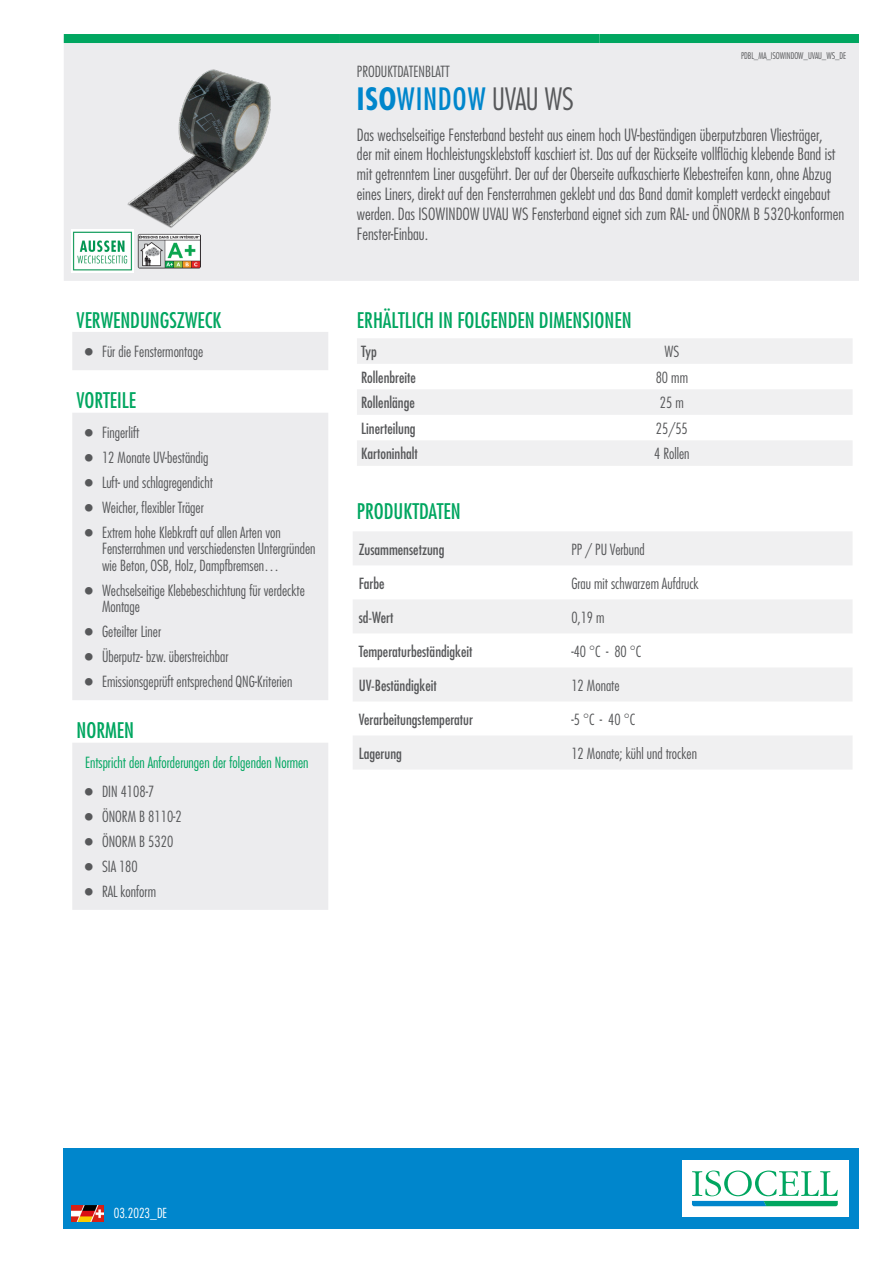
<style>
.page{position:relative;width:893px;height:1263px;background:#fff}
.page>*{position:absolute;margin:0;border:0;box-sizing:border-box;transform-origin:0 0}
.t1{font:500 condensed 30px "Futura LT Pro";letter-spacing:.025em;color:#0086cc}
.t2{font:500 condensed 21px "Futura LT Pro";color:#00a660}
.t3{font:300 condensed 16.5px/19.8px "Futura LT Pro";color:#57585a}
.t4{font:300 condensed 15px/25px "Futura LT Pro";color:#57585a}
.t5{font:500 condensed 15px "Futura LT Pro";color:#57585a}
.t6{font:300 condensed 15px "Futura LT Pro";color:#00a660}
.t7{font:300 condensed 13.5px "Futura LT Pro";color:#fff}
.t8{font:300 condensed 9px "Futura LT Pro";letter-spacing:-.01em;color:#57585a}
.s1{font-weight:700}
.s2{font-weight:300;color:#57585a}
</style>
<div class="page">
<div style="left:64px;top:1148px;width:795px;height:81px;background:#0086cc"></div>
<div style="left:682px;top:1160px;width:166px;height:57px;background:#fff"></div>
<svg style="left:692px;top:1170px;width:146px;height:36px"></svg>
<img style="left:71px;top:1205px;width:32px;height:16px">
<div style="left:64px;top:43px;width:795px;height:238px;background:#ececee"></div>
<div style="left:64px;top:34px;width:276px;height:9px;background:#00a660"></div>
<div style="left:340px;top:34px;width:259px;height:9px;background:#00a660"></div>
<div style="left:599px;top:34px;width:260px;height:9px;background:#00a660"></div>
<img style="left:72px;top:243px;width:62px;height:29px">
<img style="left:137px;top:243px;width:64px;height:25px">
<svg style="left:72px;top:332px;width:256px;height:578px;fill:#ececee"></svg>
<svg style="left:357px;top:338px;width:495px;height:128px;fill:#f0f0f1"></svg>
<svg style="left:353px;top:532px;width:499px;height:237px;fill:#f0f0f1"></svg>
<img style="left:64px;top:47px;width:281px;height:196px">
<svg style="left:85px;top:348px;width:8px;height:7px"></svg>
<svg style="left:85px;top:429px;width:8px;height:7px"></svg>
<svg style="left:85px;top:454px;width:8px;height:7px"></svg>
<svg style="left:85px;top:479px;width:8px;height:7px"></svg>
<svg style="left:85px;top:504px;width:8px;height:7px"></svg>
<svg style="left:85px;top:529px;width:8px;height:7px"></svg>
<svg style="left:85px;top:587px;width:8px;height:7px"></svg>
<svg style="left:85px;top:628px;width:8px;height:8px"></svg>
<svg style="left:85px;top:653px;width:8px;height:8px"></svg>
<svg style="left:85px;top:678px;width:8px;height:8px"></svg>
<svg style="left:85px;top:788px;width:8px;height:7px"></svg>
<svg style="left:85px;top:813px;width:8px;height:7px"></svg>
<svg style="left:85px;top:838px;width:8px;height:7px"></svg>
<svg style="left:85px;top:863px;width:8px;height:7px"></svg>
<svg style="left:85px;top:888px;width:8px;height:7px"></svg>
<h2 class="t2" style="left:77px;top:305px;width:147px">VERWENDUNGSZWECK</h2>
<p class="t4" style="left:102px;top:339px;width:103px">Für die Fenstermontage</p>
<h2 class="t2" style="left:77px;top:386px;width:61px">VORTEILE</h2>
<p class="t4" style="left:102px;top:420px;width:180px">Fingerlift<br>12 Monate UV-beständig<br>Luft- und schlagregendicht<br>Weicher, flexibler Träger<br>Extrem hohe Klebkraft auf allen Arten von</p>
<p class="t4" style="left:102px;top:540px;width:215px;line-height:16.5px">Fensterrahmen und verschiedensten Untergründen wie Beton, OSB, Holz, Dampfbremsen…</p>
<p class="t4" style="left:102px;top:582px;width:204px;line-height:16.5px">Wechselseitige Klebebeschichtung für verdeckte<br>Montage</p>
<p class="t4" style="left:102px;top:619px;width:192px">Geteilter Liner<br>Überputz- bzw. überstreichbar<br>Emissionsgeprüft entsprechend QNG-Kriterien</p>
<h2 class="t2" style="left:77px;top:716px;width:59px">NORMEN</h2>
<p class="t6" style="left:85px;top:753px;width:225px">Entspricht den Anforderungen der folgenden Normen</p>
<p class="t4" style="left:102px;top:779px;width:81px">DIN 4108-7<br>ÖNORM B 8110-2<br>ÖNORM B 5320<br>SIA 180<br>RAL konform</p>
<p class="t4" style="left:357px;top:59px;width:94px">PRODUKTDATENBLATT</p>
<p class="t8" style="left:741px;top:50px;width:107px">PDBL_MA_ISOWINDOW_UVAU_WS_DE</p>
<h1 class="t1" style="left:357px;top:78px;width:218px"><span class="s1">ISO</span>WINDOW <span class="s2">UVAU WS</span></h1>
<p class="t3" style="left:357px;top:125px;width:489px">Das wechselseitige Fensterband besteht aus einem hoch UV-beständigen überputzbaren Vliesträger,<br>der mit einem Hochleistungsklebstoff kaschiert ist. Das auf der Rückseite vollflächig klebende Band ist mit getrenntem Liner ausgeführt. Der auf der Oberseite aufkaschierte Klebestreifen kann, ohne Abzug eines Liners, direkt auf den Fensterrahmen geklebt und das Band damit komplett verdeckt eingebaut werden. Das ISOWINDOW UVAU WS Fensterband eignet sich zum RAL- und ÖNORM B 5320-konformen Fenster-Einbau.</p>
<h2 class="t2" style="left:357px;top:305px;width:276px">ERHÄLTLICH IN FOLGENDEN DIMENSIONEN</h2>
<p class="t5" style="left:361px;top:341px;width:17px">Typ</p>
<p class="t4" style="left:664px;top:339px;width:16px">WS</p>
<p class="t5" style="left:361px;top:367px;width:56px">Rollenbreite</p>
<p class="t4" style="left:656px;top:365px;width:34px">80 mm</p>
<p class="t5" style="left:361px;top:392px;width:55px">Rollenlänge</p>
<p class="t4" style="left:660px;top:390px;width:25px">25 m</p>
<p class="t5" style="left:361px;top:418px;width:56px">Linerteilung</p>
<p class="t4" style="left:656px;top:416px;width:33px">25/55</p>
<p class="t5" style="left:361px;top:443px;width:58px">Kartoninhalt</p>
<p class="t4" style="left:654px;top:441px;width:37px">4 Rollen</p>
<h2 class="t2" style="left:357px;top:497px;width:105px">PRODUKTDATEN</h2>
<p class="t5" style="left:359px;top:539px;width:87px">Zusammensetzung</p>
<p class="t4" style="left:571px;top:536px;width:75px">PP / PU Verbund</p>
<p class="t5" style="left:359px;top:573px;width:27px">Farbe</p>
<p class="t4" style="left:571px;top:570px;width:129px">Grau mit schwarzem Aufdruck</p>
<p class="t5" style="left:359px;top:607px;width:36px">sd-Wert</p>
<p class="t4" style="left:571px;top:604px;width:35px">0,19 m</p>
<p class="t5" style="left:359px;top:641px;width:115px">Temperaturbeständigkeit</p>
<p class="t4" style="left:571px;top:638px;width:72px">-40 °C - 80 °C</p>
<p class="t5" style="left:359px;top:675px;width:80px">UV-Beständigkeit</p>
<p class="t4" style="left:571px;top:672px;width:50px">12 Monate</p>
<p class="t5" style="left:359px;top:709px;width:116px">Verarbeitungstemperatur</p>
<p class="t4" style="left:571px;top:707px;width:65px">-5 °C - 40 °C</p>
<p class="t5" style="left:359px;top:743px;width:45px">Lagerung</p>
<p class="t4" style="left:571px;top:741px;width:127px">12 Monate; kühl und trocken</p>
<p class="t7" style="left:114px;top:1204px;width:55px">03.2023_DE</p>
</div>
